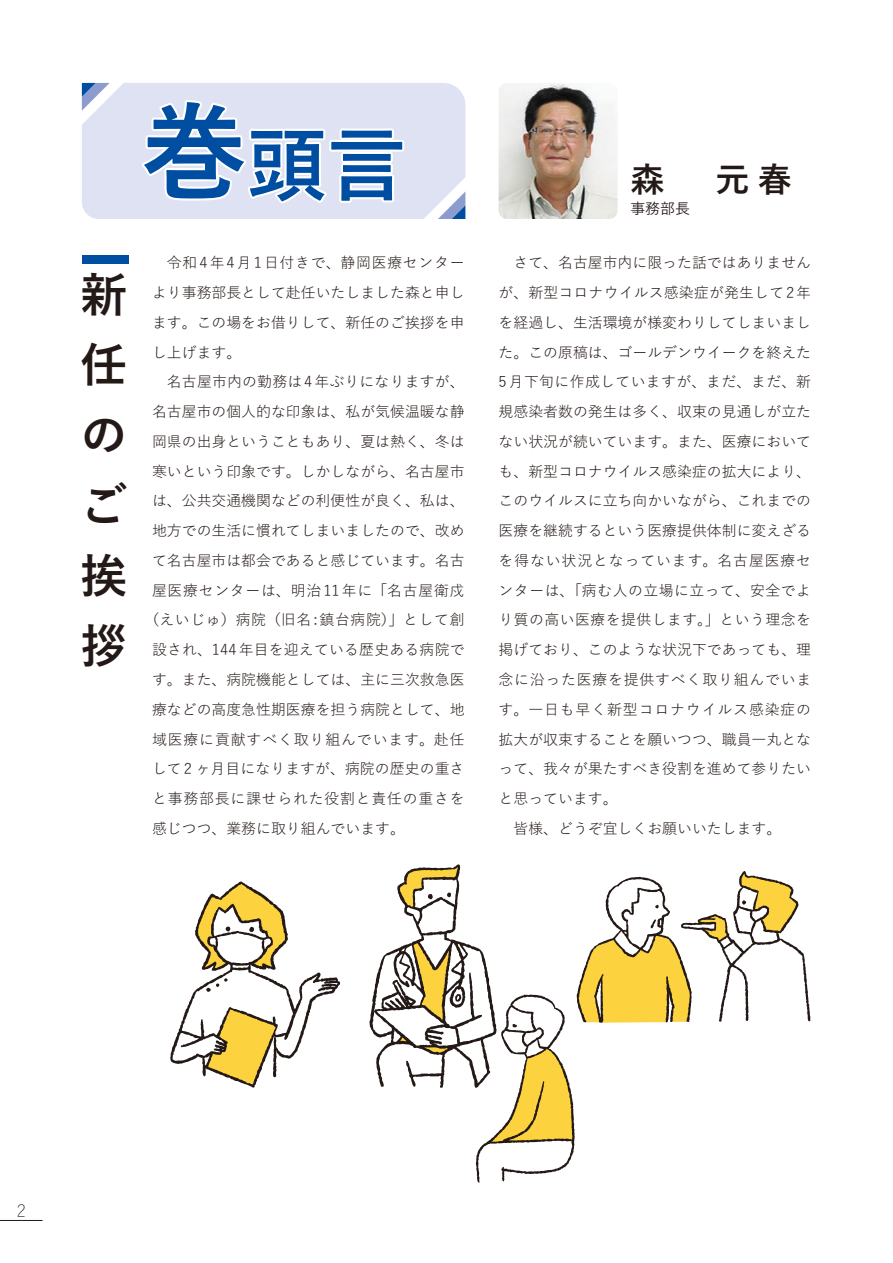
<style>
.page{position:relative;width:893px;height:1263px;background:#fff}
.page>*{position:absolute;margin:0;border:0;box-sizing:border-box;transform-origin:0 0}
.t1{font:700 79.65px "Yu Go Pr 6 N";color:#004ea2}
.t2{font:700 46.8px/70.2px "Yu Go Pr 6 N";color:#231916;text-align:justify}
.t3{font:700 34.05px "Yu Go Pr 6 N";color:#231916}
.t4{font:300 16.95px "Yu Go Pr 6 N";color:#231916}
.t5{font:14.85px/29.7px "Yu Go Pr 6 N";color:#231916;text-align:justify}
.t6{font:14.85px "Yu Go Pr 6 N";letter-spacing:.06em;color:#231916}
.t7{font:14.85px "Yu Go Pr 6 N";letter-spacing:.055em;color:#231916}
.t8{font:14.85px "Yu Go Pr 6 N";letter-spacing:.04em;color:#231916}
.t9{font:14.85px "Yu Go Pr 6 N";letter-spacing:.045em;color:#231916}
.t10{font:14.85px "Yu Go Pr 6 N";letter-spacing:.025em;color:#231916}
.t11{font:14.85px "Yu Go Pr 6 N";letter-spacing:.035em;color:#231916}
.t12{font:14.85px "Yu Go Pr 6 N";letter-spacing:.03em;color:#231916}
.t13{font:500 14.85px "Yu Go Pr 6 N";color:#231916}
.s1{font-size:106.35px}
</style>
<div class="page">
<hr style="left:0;top:1220px;width:43px;height:1px;background:#231916">
<img style="left:499px;top:83px;width:119px;height:136px">
<div style="left:82px;top:255px;width:47px;height:9px;background:#004ea2"></div>
<div style="left:82px;top:83px;width:383px;height:136px;background:#dee2f2"></div>
<svg style="left:136px;top:98px;width:270px;height:108px"></svg>
<svg style="left:424px;top:177px;width:41px;height:42px"></svg>
<svg style="left:82px;top:83px;width:41px;height:42px"></svg>
<svg style="left:170px;top:881px;width:170px;height:207px"></svg>
<svg style="left:369px;top:864px;width:441px;height:318px"></svg>
<h1 class="t1" style="left:141px;top:120px;width:267px"><span class="s1">巻</span>頭言</h1>
<h2 class="t2" style="left:81px;top:261px;width:48px">新任のご挨拶</h2>
<p class="t5" style="left:152px;top:246px;width:314px;text-indent:15px">令和4年4月1日付きで、静岡医療センターより事務部長として赴任いたしました森と申します。この場をお借りして、新任のご挨拶を申し上げます。</p>
<p class="t5" style="left:167px;top:365px;width:299px">名古屋市内の勤務は4年ぶりになりますが、</p>
<p class="t5" style="left:152px;top:395px;width:314px">名古屋市の個人的な印象は、私が気候温暖な静</p>
<p class="t5" style="left:152px;top:425px;width:314px">岡県の出身ということもあり、夏は熱く、冬は</p>
<p class="t5" style="left:152px;top:454px;width:314px">寒いという印象です。しかしながら、名古屋市</p>
<p class="t5" style="left:152px;top:484px;width:314px">は、公共交通機関などの利便性が良く、私は、</p>
<p class="t5" style="left:152px;top:514px;width:314px">地方での生活に慣れてしまいましたので、改め</p>
<p class="t5" style="left:152px;top:544px;width:314px">て名古屋市は都会であると感じています。名古</p>
<p class="t9" style="left:152px;top:576px;width:314px">屋医療センターは、明治11年に「名古屋衛戍</p>
<p class="t8" style="left:145px;top:606px;width:322px">（えいじゅ）病院（旧名:鎮台病院）」として創</p>
<p class="t5" style="left:152px;top:633px;width:314px">設され、144年目を迎えている歴史ある病院で</p>
<p class="t5" style="left:152px;top:663px;width:314px">す。また、病院機能としては、主に三次救急医</p>
<p class="t5" style="left:152px;top:692px;width:314px">療などの高度急性期医療を担う病院として、地</p>
<p class="t6" style="left:152px;top:725px;width:314px">域医療に貢献すべく取り組んでいます。赴任</p>
<p class="t5" style="left:152px;top:752px;width:314px">して2 ヶ月目になりますが、病院の歴史の重さ</p>
<p class="t7" style="left:152px;top:785px;width:314px">と事務部長に課せられた役割と責任の重さを</p>
<p class="t5" style="left:152px;top:812px;width:254px">感じつつ、業務に取り組んでいます。</p>
<h3 class="t3" style="left:630px;top:161px;width:163px">森　元春</h3>
<p class="t13" style="left:630px;top:195px;width:61px">事務部長</p>
<p class="t5" style="left:513px;top:246px;width:299px">さて、名古屋市内に限った話ではありません</p>
<p class="t5" style="left:499px;top:276px;width:314px">が、新型コロナウイルス感染症が発生して2年</p>
<p class="t5" style="left:499px;top:306px;width:314px">を経過し、生活環境が様変わりしてしまいまし</p>
<p class="t5" style="left:499px;top:335px;width:314px">た。この原稿は、ゴールデンウイークを終えた</p>
<p class="t10" style="left:499px;top:368px;width:314px">5月下旬に作成していますが、まだ、まだ、新</p>
<p class="t5" style="left:499px;top:395px;width:314px">規感染者数の発生は多く、収束の見通しが立た</p>
<p class="t5" style="left:499px;top:425px;width:314px">ない状況が続いています。また、医療において</p>
<p class="t5" style="left:499px;top:454px;width:314px">も、新型コロナウイルス感染症の拡大により、</p>
<p class="t5" style="left:499px;top:484px;width:314px">このウイルスに立ち向かいながら、これまでの</p>
<p class="t5" style="left:499px;top:514px;width:314px">医療を継続するという医療提供体制に変えざる</p>
<p class="t6" style="left:499px;top:547px;width:314px">を得ない状況となっています。名古屋医療セ</p>
<p class="t11" style="left:499px;top:576px;width:314px">ンターは、「病む人の立場に立って、安全でよ</p>
<p class="t12" style="left:499px;top:606px;width:314px">り質の高い医療を提供します。」という理念を</p>
<p class="t5" style="left:499px;top:633px;width:314px">掲げており、このような状況下であっても、理</p>
<p class="t7" style="left:499px;top:666px;width:314px">念に沿った医療を提供すべく取り組んでいま</p>
<p class="t6" style="left:499px;top:696px;width:314px">す。一日も早く新型コロナウイルス感染症の</p>
<p class="t5" style="left:499px;top:722px;width:314px">拡大が収束することを願いつつ、職員一丸とな</p>
<p class="t5" style="left:499px;top:752px;width:314px">って、我々が果たすべき役割を進めて参りたい</p>
<p class="t5" style="left:499px;top:782px;width:121px">と思っています。</p>
<p class="t5" style="left:513px;top:812px;width:269px">皆様、どうぞ宜しくお願いいたします。</p>
<p class="t4" style="left:17px;top:1195px;width:11px">2</p>
</div>
